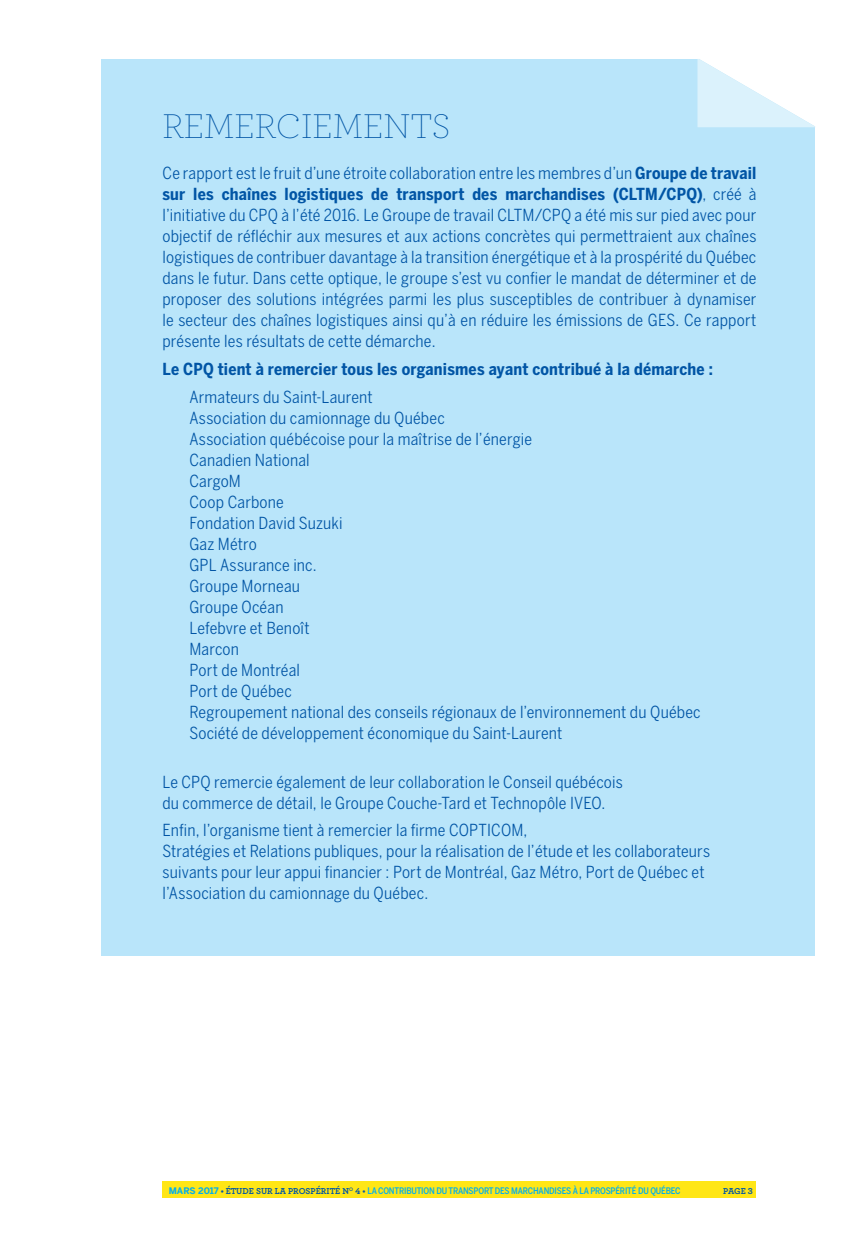
<style>
.page{position:relative;width:864px;height:1242px;background:#fff}
.page>*{position:absolute;margin:0;border:0;box-sizing:border-box;transform-origin:0 0}
.t1{font:200 36px "Archer";color:#0155a5}
.t2{font:16.5px/21px "Benton Sans Cond";letter-spacing:.01em;color:#0155a5}
.t3{font:700 16.5px "Benton Sans Cond";letter-spacing:.01em;color:#0155a5}
.t4{font:500 9px "Benton Sans Cond";letter-spacing:-.02em;color:#00aeef}
.t5{font:700 9px "Archer";color:#0155a5}
.s1{font-weight:700}
.s2{font-family:"Benton Sans";font-weight:700}
.s3{font-family:"Archer";font-weight:700;color:#0155a5}
</style>
<div class="page">
<div style="left:162px;top:1182px;width:594px;height:16px;background:#ffe616"></div>
<div style="left:101px;top:59px;width:714px;height:897px;background:#b9e5fa"></div>
<svg style="left:697px;top:59px;width:118px;height:68px;background:#ebf8fd"></svg>
<h1 class="t1" style="left:162px;top:108px;width:289px">REMERCIEMENTS</h1>
<p class="t2" style="left:162px;top:164px;width:596px;text-align:justify">Ce rapport est le fruit d’une étroite collaboration entre les membres d’un <span class="s1">Groupe de travail sur les chaînes logistiques de transport des marchandises (CLTM/CPQ)</span>, créé à l’initiative du CPQ à l’été 2016. Le Groupe de travail CLTM/CPQ a été mis sur pied avec pour objectif de réfléchir aux mesures et aux actions concrètes qui permettraient aux chaînes logistiques de contribuer davantage à la transition énergétique et à la prospérité du Québec dans le futur. Dans cette optique, le groupe s’est vu confier le mandat de déterminer et de proposer des solutions intégrées parmi les plus susceptibles de contribuer à dynamiser le secteur des chaînes logistiques ainsi qu’à en réduire les émissions de GES. Ce rapport présente les résultats de cette démarche.</p>
<p class="t3" style="left:162px;top:360px;width:552px">Le CPQ tient à remercier tous les organismes ayant contribué à la démarche :</p>
<p class="t2" style="left:189px;top:388px;width:513px">Armateurs du Saint-Laurent<br>Association du camionnage du Québec<br>Association québécoise pour la maîtrise de l’énergie<br>Canadien National<br>CargoM<br>Coop Carbone<br>Fondation David Suzuki<br>Gaz Métro<br>GPL Assurance inc.<br>Groupe Morneau<br>Groupe Océan<br>Lefebvre et Benoît<br>Marcon<br>Port de Montréal<br>Port de Québec<br>Regroupement national des conseils régionaux de l’environnement du Québec<br>Société de développement économique du Saint-Laurent</p>
<p class="t2" style="left:162px;top:773px;width:462px">Le CPQ remercie également de leur collaboration le Conseil québécois du commerce de détail, le Groupe Couche-Tard et Technopôle IVEO.</p>
<p class="t2" style="left:162px;top:821px;width:549px">Enfin, l’organisme tient à remercier la firme COPTICOM,<br>Stratégies et Relations publiques, pour la réalisation de l’étude et les collaborateurs suivants pour leur appui financier : Port de Montréal, Gaz Métro, Port de Québec et l’Association du camionnage du Québec.</p>
<p class="t4" style="left:169px;top:1185px;width:513px"><span class="s2">MARS 2017</span> <span class="s3">• ÉTUDE SUR LA PROSPÉRITÉ N</span><sup>O</sup> <span class="s3">4 •</span> LA CONTRIBUTION DU TRANSPORT DES MARCHANDISES À LA PROSPÉRITÉ DU QUÉBEC</p>
<p class="t5" style="left:723px;top:1185px;width:31px">PAGE 3</p>
</div>
